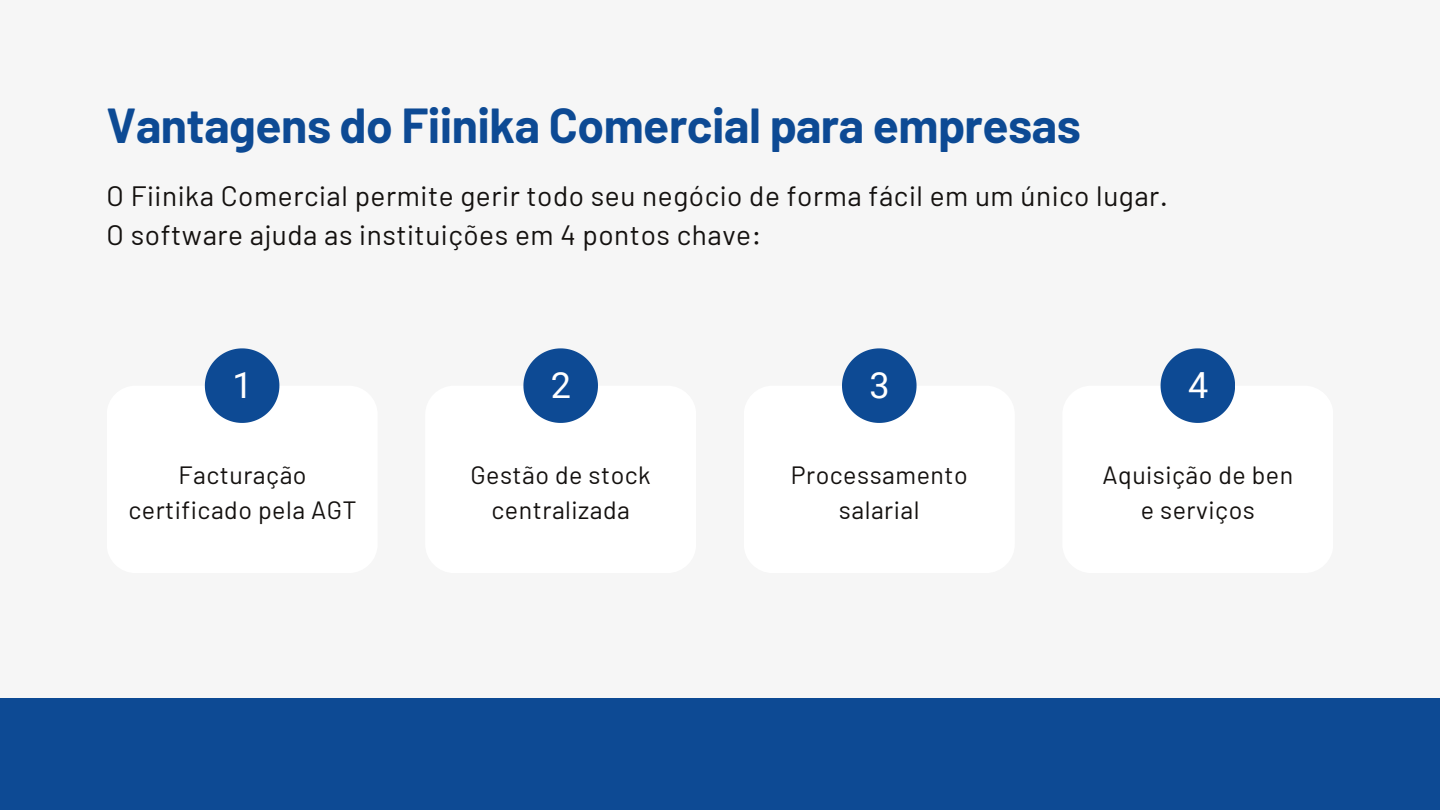
<style>
.page{position:relative;width:1440px;height:810px;background:#f6f6f6}
.page>*{position:absolute;margin:0;border:0;box-sizing:border-box;transform-origin:0 0}
.t1{font:700 48px "Barlow";letter-spacing:-.01em;color:#0d4a94}
.t2{font:36px "Roboto";color:#fff}
.t3{font:28px/39px "Barlow";letter-spacing:.02em;color:#14110f}
.t4{font:25px/34.5px "Barlow";letter-spacing:.02em;color:#14110f;text-align:center}
</style>
<div class="page">
<div style="left:107px;top:386px;width:271px;height:187px;background:#fff;border-radius:29px"></div>
<svg style="left:205px;top:349px;width:74px;height:74px"></svg>
<div style="left:425px;top:386px;width:271px;height:187px;background:#fff;border-radius:29px"></div>
<svg style="left:523px;top:349px;width:75px;height:74px"></svg>
<div style="left:744px;top:386px;width:271px;height:187px;background:#fff;border-radius:29px"></div>
<svg style="left:842px;top:349px;width:74px;height:74px"></svg>
<div style="left:1062px;top:386px;width:271px;height:187px;background:#fff;border-radius:29px"></div>
<svg style="left:1161px;top:349px;width:74px;height:74px"></svg>
<div style="left:1px;top:698px;width:1439px;height:112px;background:#0d4a94"></div>
<h1 class="t1" style="left:107px;top:95px;width:976px">Vantagens do Fiinika Comercial para empresas</h1>
<p class="t3" style="left:107px;top:175px;width:1063px">O Fiinika Comercial permite gerir todo seu negócio de forma fácil em um único lugar.<br>O software ajuda as instituições em 4 pontos chave:</p>
<p class="t2" style="left:232px;top:364px;width:22px">1</p>
<p class="t2" style="left:551px;top:364px;width:22px">2</p>
<p class="t2" style="left:870px;top:364px;width:22px">3</p>
<p class="t2" style="left:1188px;top:364px;width:22px">4</p>
<p class="t4" style="left:128px;top:457px;width:230px">Facturação certificado pela AGT</p>
<p class="t4" style="left:471px;top:457px;width:182px">Gestão de stock centralizada</p>
<p class="t4" style="left:791px;top:457px;width:178px">Processamento salarial</p>
<p class="t4" style="left:1102px;top:457px;width:192px">Aquisição de ben e serviços</p>
</div>
